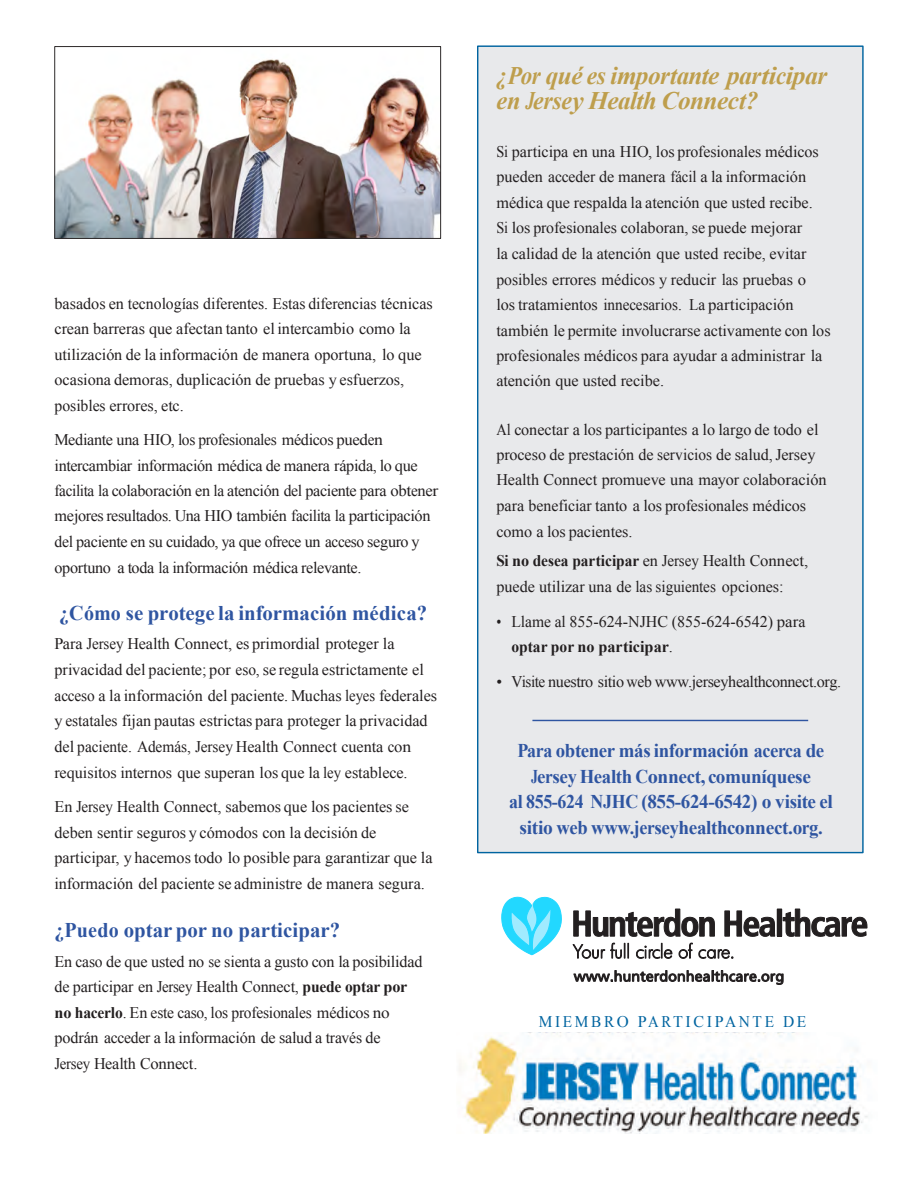
<style>
.page{position:relative;width:918px;height:1188px;background:#fff}
.page>*{position:absolute;margin:0;border:0;box-sizing:border-box;transform-origin:0 0}
.t1{font:italic 700 25.2px/25.2px "Times New Roman";letter-spacing:-.015em;color:#be9e4c;scale:.91 1}
.t2{font:700 20.85px "Times New Roman";letter-spacing:.005em;color:#2f55a1;scale:.96 1}
.t3{font:700 19.5px/25.5px "Times New Roman";letter-spacing:-.02em;color:#2f55a1;text-align:center;scale:.92 1}
.t4{font:16.2px/25.5px "Times New Roman";letter-spacing:-.005em;color:#231f20}
.t5{font:16.2px/25.5px "Times New Roman";letter-spacing:-.005em;color:#231f20;scale:.88 1}
.t6{font:16.2px/25.5px "Times New Roman";letter-spacing:-.005em;color:#231f20;scale:.89 1}
.t7{font:16.2px/25.2px "Times New Roman";letter-spacing:-.005em;color:#231f20;scale:.87 1}
.t8{font:16.2px "Times New Roman";letter-spacing:-.025em;color:#231f20}
.t9{font:16.2px "Times New Roman";letter-spacing:.17em;color:#0064a0;scale:.95 1}
.s1{font-weight:700}
</style>
<div class="page">
<div style="left:478px;top:46px;width:385px;height:807px;background:#e8e9eb"></div>
<hr style="left:532px;top:720px;width:276px;height:1px;background:#2f55a1">
<img style="left:56px;top:59px;width:383px;height:178px">
<div style="left:54px;top:46px;width:387px;height:193px;border:1px solid #2d2929"></div>
<svg style="left:502px;top:897px;width:60px;height:58px"></svg>
<svg style="left:574px;top:909px;width:141px;height:27px"></svg>
<svg style="left:725px;top:911px;width:50px;height:25px"></svg>
<div style="left:777px;top:909px;width:5px;height:27px;background:#231f20"></div>
<svg style="left:783px;top:909px;width:84px;height:27px"></svg>
<svg style="left:574px;top:970px;width:209px;height:15px"></svg>
<svg style="left:573px;top:944px;width:32px;height:15px"></svg>
<svg style="left:611px;top:943px;width:18px;height:16px"></svg>
<svg style="left:636px;top:943px;width:36px;height:16px"></svg>
<svg style="left:679px;top:943px;width:14px;height:16px"></svg>
<svg style="left:699px;top:949px;width:34px;height:10px"></svg>
<img style="left:459px;top:1032px;width:409px;height:102px">
<p class="t4" style="left:55px;top:292px;width:380px">basados en tecnologías diferentes. Estas diferencias técnicas crean barreras que afectan tanto el intercambio como la utilización de la información de manera oportuna, lo que ocasiona demoras, duplicación de pruebas y esfuerzos, posibles errores, etc.</p>
<p class="t4" style="left:55px;top:428px;width:385px">Mediante una HIO, los profesionales médicos pueden intercambiar información médica de manera rápida, lo que facilita la colaboración en la atención del paciente para obtener mejores resultados. Una HIO también facilita la participación del paciente en su cuidado, ya que ofrece un acceso seguro y oportuno a toda la información médica relevante.</p>
<p class="t2" style="left:59px;top:606px;width:385px">¿Cómo se protege la información médica?</p>
<p class="t4" style="left:54px;top:632px;width:384px">Para Jersey Health Connect, es primordial proteger la privacidad del paciente; por eso, se regula estrictamente el acceso a la información del paciente. Muchas leyes federales y estatales fijan pautas estrictas para proteger la privacidad del paciente. Además, Jersey Health Connect cuenta con requisitos internos que superan los que la ley establece.</p>
<p class="t4" style="left:54px;top:796px;width:380px">En Jersey Health Connect, sabemos que los pacientes se deben sentir seguros y cómodos con la decisión de participar, y hacemos todo lo posible para garantizar que la información del paciente se administre de manera segura.</p>
<p class="t2" style="left:55px;top:923px;width:299px">¿Puedo optar por no participar?</p>
<p class="t4" style="left:54px;top:950px;width:370px">En caso de que usted no se sienta a gusto con la posibilidad de participar en Jersey Health Connect, <span class="s1">puede optar por no hacerlo</span>. En este caso, los profesionales médicos no podrán acceder a la información de salud a través de<br>Jersey Health Connect.</p>
<p class="t1" style="left:497px;top:65px;width:365px">¿Por qué es importante participar en Jersey Health Connect?</p>
<p class="t5" style="left:496px;top:140px;width:381px">Si participa en una HIO, los profesionales médicos pueden acceder de manera fácil a la información médica que respalda la atención que usted recibe.<br>Si los profesionales colaboran, se puede mejorar<br>la calidad de la atención que usted recibe, evitar posibles errores médicos y reducir las pruebas o<br>los tratamientos innecesarios. La participación también le permite involucrarse activamente con los profesionales médicos para ayudar a administrar la atención que usted recibe.</p>
<p class="t6" style="left:496px;top:418px;width:373px">Al conectar a los participantes a lo largo de todo el proceso de prestación de servicios de salud, Jersey Health Connect promueve una mayor colaboración para beneficiar tanto a los profesionales médicos como a los pacientes.</p>
<p class="t4" style="left:496px;top:550px;width:313px"><span class="s1">Si no desea participar</span> en Jersey Health Connect, puede utilizar una de las siguientes opciones:</p>
<p class="t7" style="left:511px;top:610px;width:339px;text-indent:-15px">• Llame al 855-624-NJHC (855-624-6542) para <span class="s1">optar por no participar</span>.</p>
<p class="t8" style="left:496px;top:675px;width:346px">• Visite nuestro sitio web www.jerseyhealthconnect.org.</p>
<p class="t3" style="left:509px;top:740px;width:353px">Para obtener más información acerca de Jersey Health Connect, comuníquese<br>al 855-624 NJHC (855-624-6542) o visite el sitio web www.jerseyhealthconnect.org.</p>
<p class="t9" style="left:539px;top:1016px;width:283px">MIEMBRO P ARTICIPANTE DE</p>
</div>
